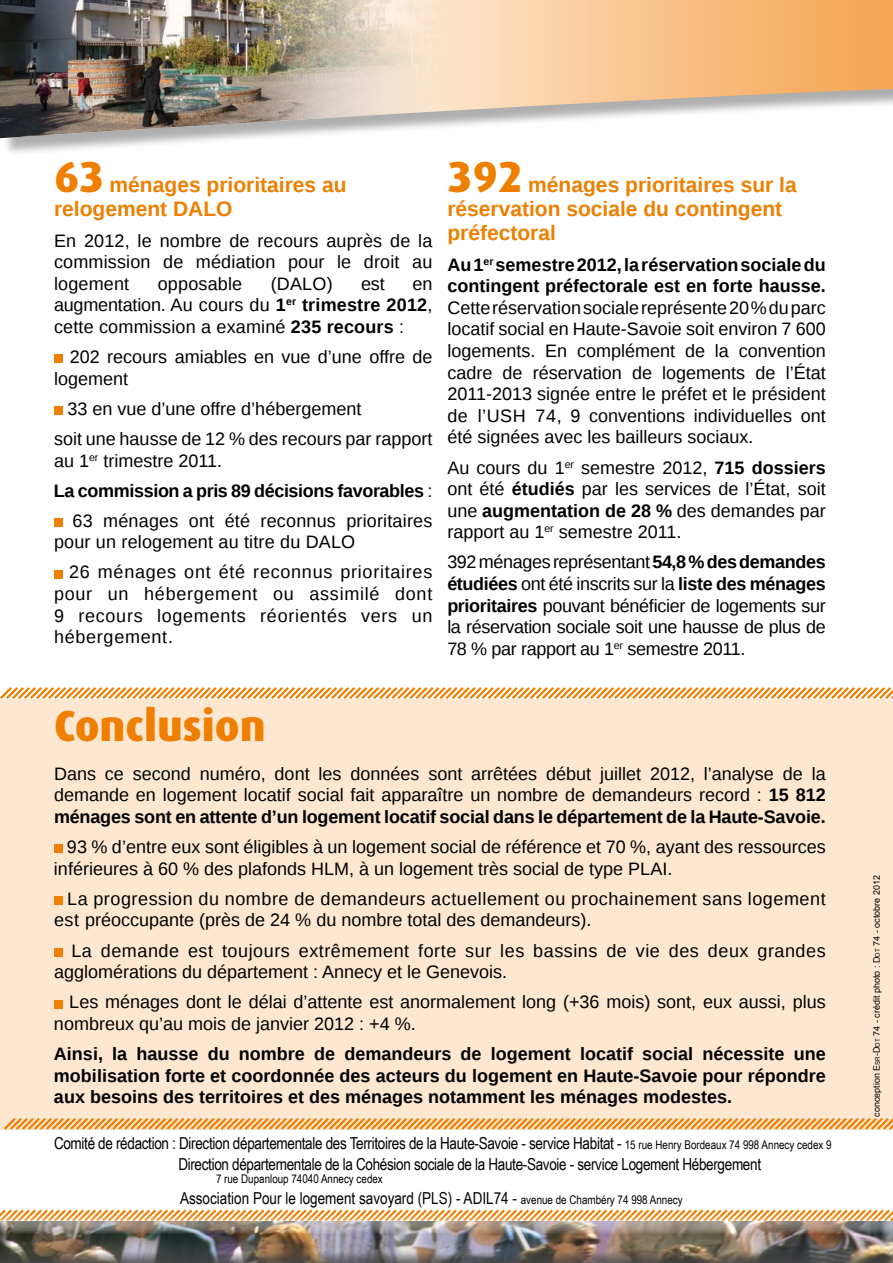
<style>
.page{position:relative;width:893px;height:1263px;background:#fff}
.page>*{position:absolute;margin:0;border:0;box-sizing:border-box;transform-origin:0 0}
.t1{font:800 43.5px "Dax OT";color:#ee7f00}
.t2{font:700 21px/24px "Liberation Sans";color:#ee7f00}
.t3{font:18px/21.6px "Liberation Sans";color:#000;text-align:justify}
.t4{font:700 18px/21.6px "Liberation Sans";color:#000}
.t5{font:18px/21.6px "Liberation Sans";letter-spacing:.03em;color:#000}
.t6{font:18px/30.2px "Liberation Sans";letter-spacing:.04em;color:#000}
.t7{font:700 18px "Liberation Sans";letter-spacing:-.02em;color:#000}
.t8{font:16.5px/21.3px "Arial Narrow";letter-spacing:-.02em;color:#000}
.t9{font:16.5px "Arial Narrow";color:#000}
.t10{font:12px "Arial Narrow";color:#000}
.t11{font:9px "Arial";color:#000}
.s1{font-family:"Dax OT";font-weight:800;font-size:43.5px}
.s2{font-weight:700}
.s3{font-weight:400}
.s4{font-size:12px}
.s5{font-size:6.3px}
</style>
<div class="page">
<div style="left:54px;top:355px;width:9px;height:8px;background:#ee7f00"></div>
<div style="left:54px;top:406px;width:9px;height:9px;background:#ee7f00"></div>
<div style="left:54px;top:518px;width:9px;height:9px;background:#ee7f00"></div>
<div style="left:54px;top:570px;width:9px;height:8px;background:#ee7f00"></div>
<svg style="left:2px;top:1209px;width:891px;height:3px"></svg>
<div style="left:0;top:1212px;width:893px;height:51px;background:#fff;opacity:.75"></div>
<div style="left:0;top:1221px;width:893px;height:42px;background:#000;opacity:.75"></div>
<div style="left:0;top:699px;width:893px;height:431px;background:#fde7d0"></div>
<div style="left:2px;top:0;width:891px;height:156px;background:#000;opacity:.32"></div>
<svg style="left:469px;top:0;width:424px;height:138px"></svg>
<img style="left:0;top:0;width:469px;height:138px">
<div style="left:54px;top:845px;width:9px;height:8px;background:#ee7f00"></div>
<div style="left:54px;top:896px;width:9px;height:9px;background:#ee7f00"></div>
<div style="left:54px;top:948px;width:9px;height:8px;background:#ee7f00"></div>
<div style="left:54px;top:1000px;width:9px;height:8px;background:#ee7f00"></div>
<svg style="left:0;top:687px;width:893px;height:12px"></svg>
<svg style="left:4px;top:1118px;width:889px;height:12px"></svg>
<p class="t2" style="left:54px;top:173px;width:294px"><span class="s1">63</span> ménages prioritaires au relogement DALO</p>
<p class="t3" style="left:54px;top:230px;width:380px">En 2012, le nombre de recours auprès de la commission de médiation pour le droit au logement</p>
<p class="t3" style="left:158px;top:273px;width:86px">opposable</p>
<p class="t3" style="left:271px;top:273px;width:63px">(DALO)</p>
<p class="t3" style="left:361px;top:273px;width:25px">est</p>
<p class="t3" style="left:54px;top:273px;width:380px;text-indent:359px">en augmentation. Au cours du <span class="s2">1</span><sup>er</sup> <span class="s2">trimestre 2012</span>, cette commission a examiné <span class="s2">235 recours</span> :</p>
<p class="t3" style="left:54px;top:347px;width:380px;text-indent:16px">202 recours amiables en vue d’une offre de logement</p>
<p class="t3" style="left:54px;top:394px;width:380px;line-height:30.2px;text-indent:14px">33 en vue d’une offre d’hébergement<br>soit une hausse de 12 % des recours par rapport</p>
<p class="t3" style="left:54px;top:450px;width:170px">au 1<sup>er</sup> trimestre 2011.</p>
<p class="t7" style="left:54px;top:478px;width:380px">La commission a pris 89 décisions favorables <span class="s3">:</span></p>
<p class="t3" style="left:73px;top:510px;width:361px">63 ménages ont été reconnus prioritaires</p>
<p class="t6" style="left:69px;top:528px;width:365px;text-indent:-15px">pour un relogement au titre du DALO<br>26 ménages ont été reconnus prioritaires</p>
<p class="t3" style="left:54px;top:584px;width:380px">pour un hébergement ou assimilé dont 9 recours logements réorientés vers un hébergement.</p>
<p class="t2" style="left:447px;top:173px;width:351px"><span class="s1">392</span> ménages prioritaires sur la réservation sociale du contingent préfectoral</p>
<p class="t4" style="left:447px;top:253px;width:380px">Au 1<sup>er</sup> semestre 2012, la réservation socialedu contingent préfectorale est en forte hausse.</p>
<p class="t3" style="left:447px;top:297px;width:380px">Cette réservation sociale représente 20% du parc locatif social en Haute-Savoie soit environ 7 600 logements. En complément de la convention cadre de réservation de logements de l’État 2011-2013 signée entre le préfet et le président de l’USH 74, 9 conventions individuelles ont été signées avec les bailleurs sociaux.</p>
<p class="t3" style="left:447px;top:457px;width:380px">Au cours du 1<sup>er</sup> semestre 2012, <span class="s2">715 dossiers </span>ont été <span class="s2">étudiés</span> par les services de l’État, soit une <span class="s2">augmentation de 28 %</span> des demandes par rapport au 1<sup>er</sup> semestre 2011.</p>
<p class="t3" style="left:447px;top:552px;width:380px">392 ménages représentant <span class="s2">54,8% des demandes étudiées</span> ont été inscrits sur la <span class="s2">liste des ménages prioritaires</span> pouvant bénéficier de logements sur la réservation sociale soit une hausse de plus de 78 % par rapport au 1<sup>er</sup> semestre 2011.</p>
<h1 class="t1" style="left:54px;top:701px;width:213px">Conclusion</h1>
<p class="t3" style="left:54px;top:763px;width:773px">Dans ce second numéro, dont les données sont arrêtées début juillet 2012, l’analyse de la demande en logement locatif social fait apparaître un nombre de demandeurs record : <span class="s2">15 812 ménages sont en attente d’un logement locatif social dans le département de la Haute-Savoie.</span></p>
<p class="t3" style="left:54px;top:837px;width:773px;text-indent:13px">93 % d’entre eux sont éligibles à un logement social de référence et 70 %, ayant des ressources inférieures à 60 % des plafonds HLM, à un logement très social de type PLAI.</p>
<p class="t5" style="left:54px;top:888px;width:773px;text-indent:13px">La progression du nombre de demandeurs actuellement ou prochainement sans logement est préoccupante (près de 24 % du nombre total des demandeurs).</p>
<p class="t5" style="left:54px;top:940px;width:773px;text-indent:17px">La demande est toujours extrêmement forte sur les bassins de vie des deux grandes agglomérations du département : Annecy et le Genevois.</p>
<p class="t3" style="left:54px;top:992px;width:773px;text-indent:15px">Les ménages dont le délai d’attente est anormalement long (+36 mois) sont, eux aussi, plus nombreux qu’au mois de janvier 2012 : +4 %.</p>
<p class="t4" style="left:54px;top:1042px;width:773px;text-align:justify">Ainsi, la hausse du nombre de demandeurs de logement locatif social nécessite une mobilisation forte et coordonnée des acteurs du logement en Haute-Savoie pour répondre aux besoins des territoires et des ménages notamment les ménages modestes.</p>
<p class="t8" style="left:178px;top:1131px;width:655px;text-indent:-124px">Comité de rédaction : Direction départementale des Territoires de la Haute-Savoie - service Habitat - <span class="s4">15 rue Henry Bordeaux 74 998 Annecy cedex 9<br></span>Direction départementale de la Cohésion sociale de la Haute-Savoie - service Logement Hébergement</p>
<p class="t10" style="left:216px;top:1169px;width:168px">7 rue Dupanloup 74040 Annecy cedex</p>
<p class="t9" style="left:180px;top:1186px;width:504px">Association Pour le logement savoyard (PLS) - ADIL74 - <span class="s4">avenue de Chambéry 74 998 Annecy</span></p>
<p class="t11" style="left:871px;top:1117px;width:243px;rotate:-90deg">conception E<span class="s5">sr</span>-D<span class="s5">dt</span> 74 - crédit photo : D<span class="s5">dt</span> 74 - octobre 2012</p>
</div>
